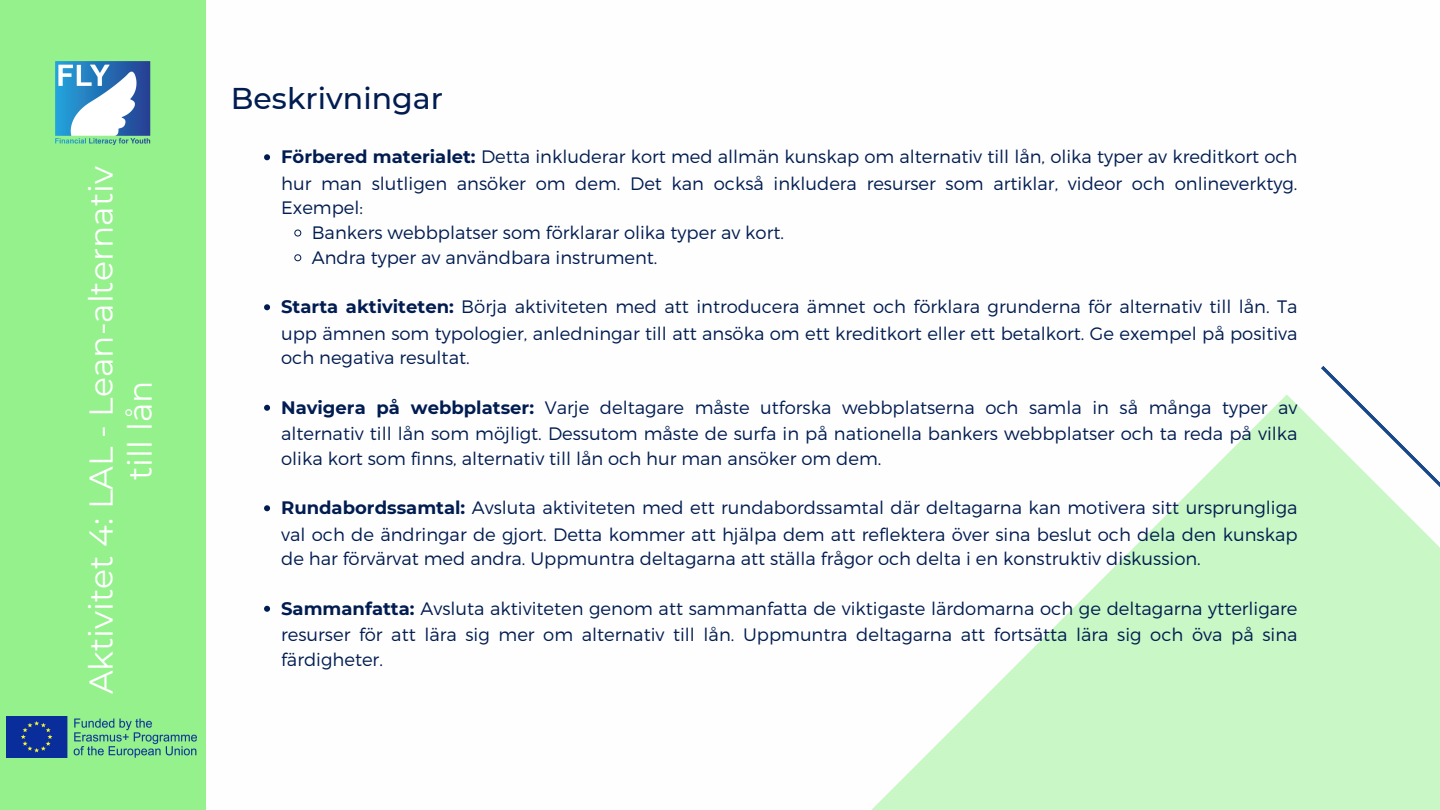
<style>
.page{position:relative;width:1440px;height:810px;background:#fff}
.page>*{position:absolute;margin:0;border:0;box-sizing:border-box;transform-origin:0 0}
.t1{font:33px/39px "Montserrat";color:#fff;text-align:center}
.t2{font:500 30px "Montserrat";color:#011c50}
.t3{font:300 18px/25.5px "Montserrat";color:#011c50;text-align:justify}
.s1{font-weight:700}
</style>
<div class="page">
<div style="left:0;top:0;width:205px;height:810px;background:#94f18c"></div>
<img style="left:55px;top:61px;width:96px;height:84px">
<svg style="left:871px;top:394px;width:569px;height:416px;fill:#c9f7c5"></svg>
<svg style="left:264px;top:154px;width:6px;height:6px"></svg>
<svg style="left:294px;top:229px;width:8px;height:8px"></svg>
<svg style="left:294px;top:254px;width:8px;height:8px"></svg>
<svg style="left:264px;top:304px;width:6px;height:6px"></svg>
<svg style="left:264px;top:405px;width:6px;height:6px"></svg>
<svg style="left:264px;top:505px;width:6px;height:6px"></svg>
<svg style="left:264px;top:606px;width:6px;height:6px"></svg>
<img style="left:7px;top:716px;width:189px;height:42px">
<svg style="left:1321px;top:366px;width:119px;height:202px"></svg>
<p class="t1" style="left:82px;top:694px;width:530px;rotate:-90deg">Aktivitet 4: LAL - Lean-alternativ till lån</p>
<p class="t2" style="left:231px;top:80px;width:214px">Beskrivningar</p>
<p class="t3" style="left:281px;top:143px;width:1018px"><span class="s1">Förbered materialet:</span> Detta inkluderar kort med allmän kunskap om alternativ till lån, olika typer av kreditkort och hur man slutligen ansöker om dem. Det kan också inkludera resurser som artiklar, videor och onlineverktyg.<br>Exempel:</p>
<p class="t3" style="left:312px;top:219px;width:474px">Bankers webbplatser som förklarar olika typer av kort.</p>
<p class="t3" style="left:312px;top:244px;width:347px">Andra typer av användbara instrument.</p>
<p class="t3" style="left:281px;top:293px;width:1018px"><span class="s1">Starta aktiviteten:</span> Börja aktiviteten med att introducera ämnet och förklara grunderna för alternativ till lån. Ta upp ämnen som typologier, anledningar till att ansöka om ett kreditkort eller ett betalkort. Ge exempel på positiva och negativa resultat.</p>
<p class="t3" style="left:281px;top:394px;width:1018px"><span class="s1">Navigera på webbplatser:</span> Varje deltagare måste utforska webbplatserna och samla in så många typer av alternativ till lån som möjligt. Dessutom måste de surfa in på nationella bankers webbplatser och ta reda på vilka olika kort som finns, alternativ till lån och hur man ansöker om dem.</p>
<p class="t3" style="left:281px;top:494px;width:1018px"><span class="s1">Rundabordssamtal:</span> Avsluta aktiviteten med ett rundabordssamtal där deltagarna kan motivera sitt ursprungliga val och de ändringar de gjort. Detta kommer att hjälpa dem att reflektera över sina beslut och dela den kunskap de har förvärvat med andra. Uppmuntra deltagarna att ställa frågor och delta i en konstruktiv diskussion.</p>
<p class="t3" style="left:281px;top:595px;width:1018px"><span class="s1">Sammanfatta:</span> Avsluta aktiviteten genom att sammanfatta de viktigaste lärdomarna och ge deltagarna ytterligare resurser för att lära sig mer om alternativ till lån. Uppmuntra deltagarna att fortsätta lära sig och öva på sina färdigheter.</p>
</div>
